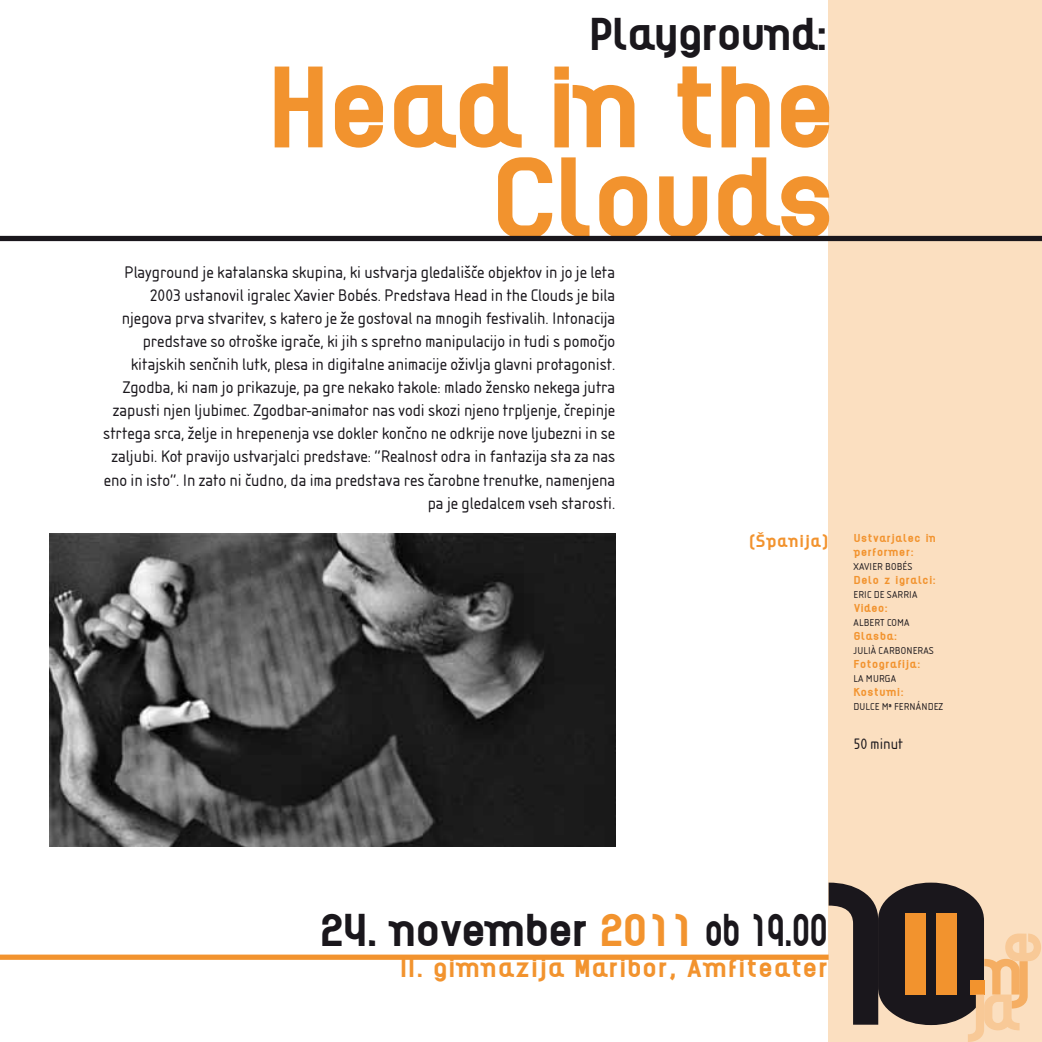
<style>
.page{position:relative;width:1042px;height:1042px;background:#fff}
.page>*{position:absolute;margin:0;border:0;box-sizing:border-box;transform-origin:0 0}
.t1{font:105px/91px "XA Ikelso Bisbold";letter-spacing:-.08em;color:#f2932e;text-align:right}
.t2{font:42px "XA Ikelso Bisbold";letter-spacing:-.08em;color:#1a171c}
.t3{font:24.5px "XA Ikelso Bisbold";letter-spacing:-.015em;color:#f2932e}
.t4{font:17.5px/23.1px "Isonorm DOT";color:#1a171c;text-align:right}
.t5{font:15.75px "XA Ikelso Bisbold";letter-spacing:-.005em;color:#f2932e}
.t6{font:15.75px "Isonorm DOT";color:#1a171c}
.t7{font:10.5px "Isonorm DOT";letter-spacing:.015em;color:#1a171c}
.t8{font:10.5px/14px "XA Ikelso Bisbold";color:#f2932e}
.s1{color:#f2932e}
</style>
<div class="page">
<div style="left:828px;top:0;width:214px;height:1042px;background:#fbdfc0"></div>
<svg style="left:828px;top:882px;width:213px;height:160px"></svg>
<div style="left:0;top:954px;width:828px;height:6px;background:#f2932e"></div>
<div style="left:0;top:236px;width:1042px;height:5px;background:#1a171c"></div>
<img style="left:50px;top:533px;width:565px;height:313px">
<h2 class="t2" style="left:588px;top:11px;width:242px">Playground:</h2>
<h1 class="t1" style="left:264px;top:65px;width:577px">Head in the<br>Clouds</h1>
<p class="t4" style="left:103px;top:261px;width:513px">Playground je katalanska skupina, ki ustvarja gledališče objektov in jo je leta 2003 ustanovil igralec Xavier Bobés. Predstava Head in the Clouds je bila njegova prva stvaritev, s katero je že gostoval na mnogih festivalih. Intonacija predstave so otroške igrače, ki jih s spretno manipulacijo in tudi s pomočjo kitajskih senčnih lutk, plesa in digitalne animacije oživlja glavni protagonist.<br>Zgodba, ki nam jo prikazuje, pa gre nekako takole: mlado žensko nekega jutra zapusti njen ljubimec. Zgodbar-animator nas vodi skozi njeno trpljenje, črepinje strtega srca, želje in hrepenenja vse dokler končno ne odkrije nove ljubezni in se zaljubi. Kot pravijo ustvarjalci predstave: “Realnost odra in fantazija sta za nas eno in isto“. In zato ni čudno, da ima predstava res čarobne trenutke, namenjena pa je gledalcem vseh starosti.</p>
<p class="t5" style="left:749px;top:532px;width:81px">(Španija)</p>
<p class="t8" style="left:853px;top:531px;width:84px">Ustvarjalec in performer:</p>
<p class="t7" style="left:853px;top:561px;width:12px">Xavier</p>
<p class="t7" style="left:885px;top:561px;width:28px">Bobés</p>
<p class="t8" style="left:853px;top:573px;width:84px">Delo z igralci:</p>
<p class="t7" style="left:853px;top:589px;width:45px">Eric de Sarria</p>
<p class="t8" style="left:853px;top:601px;width:36px">Video:</p>
<p class="t7" style="left:853px;top:617px;width:12px">Albert</p>
<p class="t7" style="left:887px;top:617px;width:17px">Coma</p>
<p class="t8" style="left:853px;top:629px;width:45px">Glasba:</p>
<p class="t7" style="left:853px;top:645px;width:60px">Julià Carboneras</p>
<p class="t8" style="left:853px;top:657px;width:69px">Fotografija:</p>
<p class="t7" style="left:853px;top:673px;width:20px">la murga</p>
<p class="t8" style="left:853px;top:685px;width:52px">Kostumi:</p>
<p class="t7" style="left:853px;top:701px;width:91px">DULCE Mª FERNÁNDEZ</p>
<p class="t6" style="left:853px;top:735px;width:51px">50 minut</p>
<h2 class="t2" style="left:319px;top:906px;width:511px">24. november <span class="s1">2011</span> ob 19.00</h2>
<h3 class="t3" style="left:399px;top:954px;width:431px">II. gimnazija Maribor, Amfiteater</h3>
</div>
